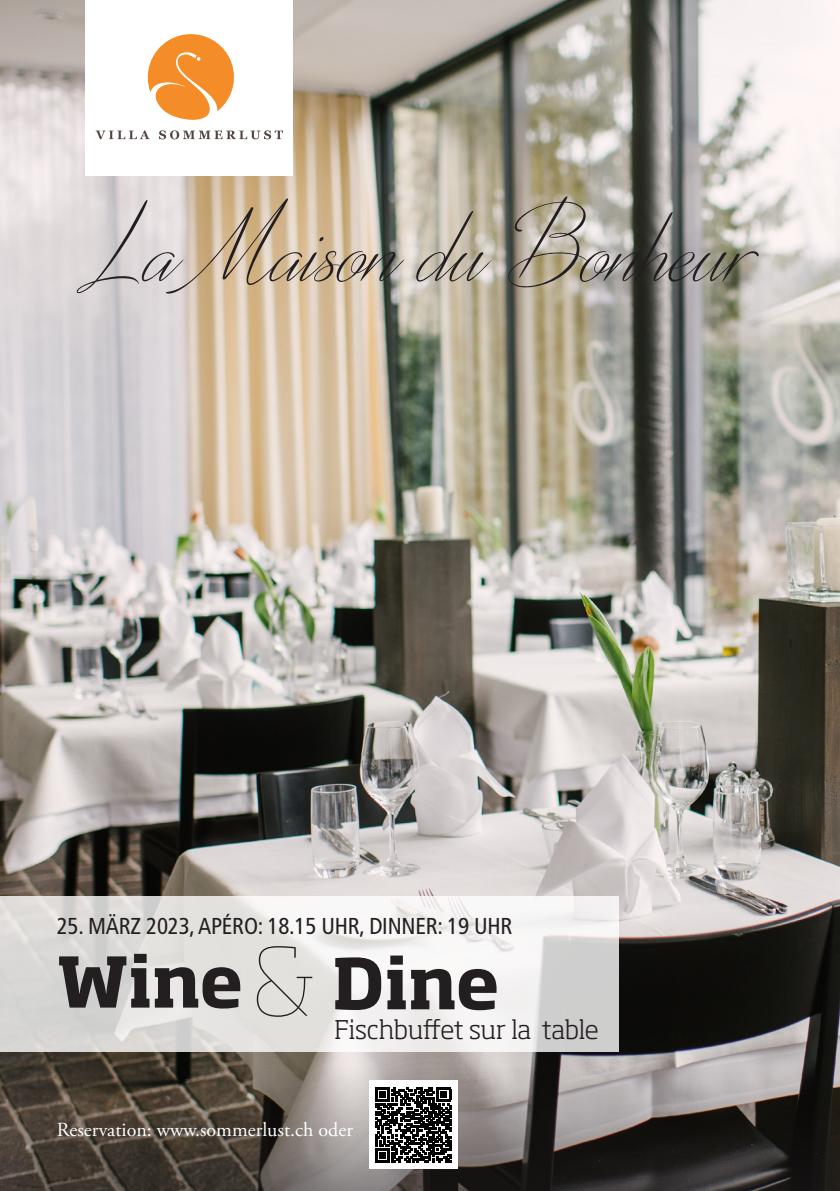
<style>
.page{position:relative;width:840px;height:1191px;background:#fff}
.page>*{position:absolute;margin:0;border:0;box-sizing:border-box;transform-origin:0 0}
.t1{font:124.8px "Distant Stroke";color:#231f20}
.t2{font:100 92.4px "Soho Pro";color:#231f20}
.t3{font:700 68.8px "Soho Pro";letter-spacing:-.005em;color:#231f20}
.t4{font:300 25.6px "Soho Pro";letter-spacing:-.01em;color:#231f20}
.t5{font:condensed 23px "Frutiger";letter-spacing:-.01em;color:#231f20}
.t6{font:20px "Adobe Garamond Pro";color:#fff}
</style>
<div class="page">
<img style="left:0;top:0;width:839px;height:1066px">
<svg style="left:0;top:1066px;width:839px;height:125px;background:#5c5550"></svg>
<div style="left:369px;top:1080px;width:88px;height:89px;background:#fff"></div>
<svg style="left:375px;top:1087px;width:76px;height:75px"></svg>
<div style="left:85px;top:0;width:208px;height:175px;background:#fff"></div>
<svg style="left:96px;top:34px;width:187px;height:105px"></svg>
<svg style="left:0;top:897px;width:618px;height:155px"></svg>
<p class="t1" style="left:86px;top:185px;width:668px">La Maison du Bonheur</p>
<p class="t5" style="left:57px;top:912px;width:457px">25. MÄRZ 2023, APÉRO: 18.15 UHR, DINNER: 19 UHR</p>
<p class="t3" style="left:57px;top:932px;width:188px">Wine</p>
<p class="t2" style="left:252px;top:910px;width:63px">&amp;</p>
<p class="t3" style="left:332px;top:934px;width:169px">Dine</p>
<p class="t4" style="left:334px;top:1010px;width:266px">Fischbuffet sur la table</p>
<p class="t6" style="left:57px;top:1117px;width:297px">Reservation: www.sommerlust.ch oder</p>
</div>
